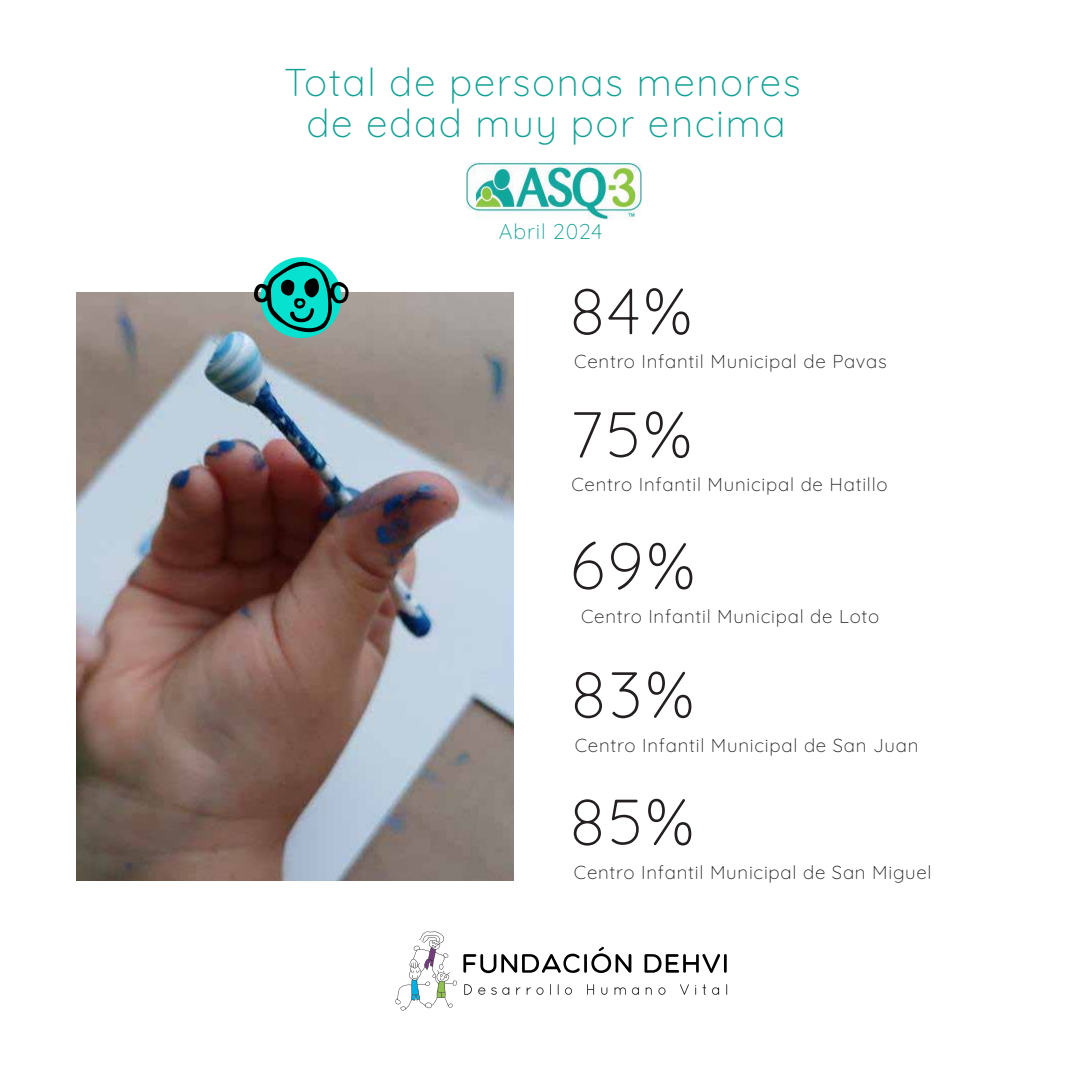
<style>
.page{position:relative;width:1080px;height:1078px;background:#fff}
.page>*{position:absolute;margin:0;border:0;box-sizing:border-box;transform-origin:0 0}
.t1{font:300 65.2px "Quicksand";letter-spacing:.04em;color:#231f20}
.t2{font:300 38.7px/41.3px "Quicksand";letter-spacing:.04em;color:#13a196;text-align:center}
.t3{font:300 21.3px "Quicksand";letter-spacing:.04em;color:#13a196}
.t4{font:300 18.7px "Quicksand";letter-spacing:.04em;color:#231f20}
</style>
<div class="page">
<svg style="left:464px;top:984px;width:8px;height:10px"></svg>
<svg style="left:478px;top:987px;width:7px;height:7px"></svg>
<svg style="left:491px;top:987px;width:18px;height:7px"></svg>
<svg style="left:516px;top:987px;width:4px;height:7px"></svg>
<svg style="left:527px;top:987px;width:17px;height:7px"></svg>
<svg style="left:565px;top:987px;width:7px;height:7px"></svg>
<svg style="left:587px;top:984px;width:7px;height:10px"></svg>
<svg style="left:601px;top:987px;width:6px;height:7px"></svg>
<svg style="left:615px;top:987px;width:11px;height:7px"></svg>
<svg style="left:632px;top:987px;width:7px;height:7px"></svg>
<svg style="left:646px;top:987px;width:6px;height:7px"></svg>
<svg style="left:658px;top:987px;width:8px;height:7px"></svg>
<svg style="left:680px;top:984px;width:9px;height:10px"></svg>
<svg style="left:703px;top:984px;width:3px;height:10px"></svg>
<svg style="left:712px;top:987px;width:7px;height:7px"></svg>
<svg style="left:463px;top:953px;width:117px;height:20px"></svg>
<hr style="left:584px;top:953px;width:3px;height:19px;background:#000">
<svg style="left:591px;top:946px;width:40px;height:26px"></svg>
<svg style="left:645px;top:954px;width:75px;height:18px"></svg>
<hr style="left:724px;top:953px;width:3px;height:19px;background:#000">
<svg style="left:395px;top:931px;width:62px;height:79px"></svg>
<img style="left:466px;top:163px;width:176px;height:56px">
<img style="left:77px;top:293px;width:436px;height:587px">
<div style="left:261px;top:257px;width:80px;height:81px;background:#07e1d0;border-radius:50%"></div>
<svg style="left:254px;top:261px;width:95px;height:71px"></svg>
<h2 class="t2" style="left:284px;top:58px;width:518px">Total de personas menores de edad muy por encima</h2>
<p class="t3" style="left:499px;top:214px;width:105px">Abril 2024</p>
<h1 class="t1" style="left:570px;top:260px;width:124px">84%</h1>
<p class="t4" style="left:574px;top:347px;width:314px">Centro Infantil Municipal de Pavas</p>
<h1 class="t1" style="left:570px;top:384px;width:124px">75%</h1>
<p class="t4" style="left:571px;top:470px;width:318px">Centro Infantil Municipal de Hatillo</p>
<h1 class="t1" style="left:570px;top:515px;width:127px">69%</h1>
<p class="t4" style="left:581px;top:601px;width:300px">Centro Infantil Municipal de Loto</p>
<h1 class="t1" style="left:571px;top:643px;width:125px">83%</h1>
<p class="t4" style="left:575px;top:730px;width:345px">Centro Infantil Municipal de San Juan</p>
<h1 class="t1" style="left:570px;top:771px;width:126px">85%</h1>
<p class="t4" style="left:574px;top:857px;width:359px">Centro Infantil Municipal de San Miguel</p>
</div>
